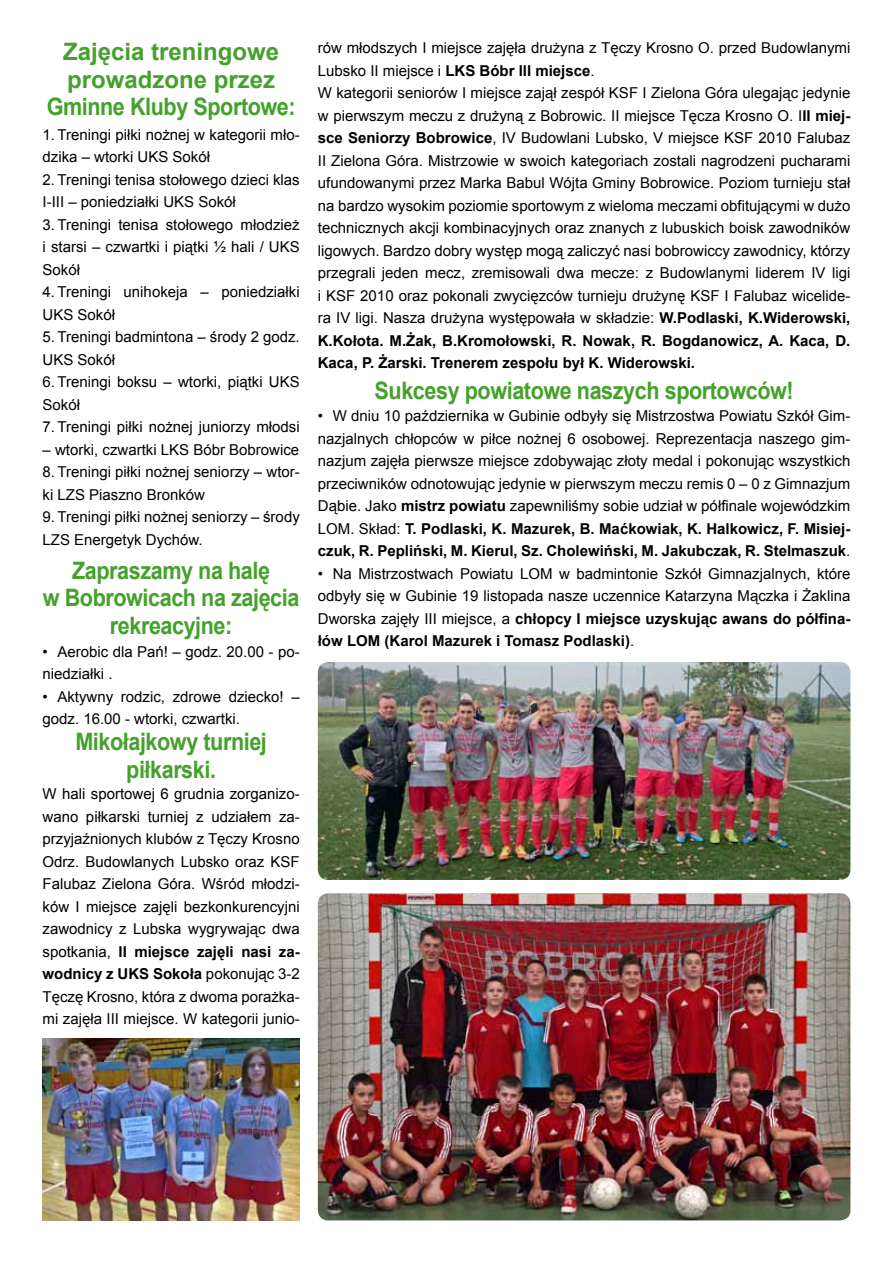
<style>
.page{position:relative;width:893px;height:1263px;background:#fff}
.page>*{position:absolute;margin:0;border:0;box-sizing:border-box;transform-origin:0 0}
.t1{font:700 24px/27.6px "Arial";letter-spacing:-.02em;color:#44a12b;text-align:center;scale:.9 1}
.t2{font:700 24px/27.6px "Arial";color:#44a12b;text-align:center}
.t3{font:15px/22.5px "Arial";color:#000}
.s1{font-weight:700}
</style>
<div class="page">
<img style="left:318px;top:662px;width:532px;height:218px">
<img style="left:318px;top:893px;width:532px;height:327px">
<img style="left:43px;top:1038px;width:257px;height:182px">
<h1 class="t2" style="left:47px;top:39px;width:250px">Zajęcia treningowe prowadzone przez<br>Gminne Kluby Sportowe:</h1>
<p class="t3" style="left:43px;top:123px;width:259px">1. Treningi piłki nożnej w kategorii mło&shy;dzika – wtorki UKS Sokół</p>
<p class="t3" style="left:43px;top:168px;width:259px">2. Treningi tenisa stołowego dzieci klas<br>I-III – poniedziałki UKS Sokół</p>
<p class="t3" style="left:43px;top:213px;width:259px;text-align:justify">3. Treningi tenisa stołowego młodzież i starsi – czwartki i piątki ½ hali / UKS Sokół</p>
<p class="t3" style="left:43px;top:281px;width:259px">4. Treningi unihokeja – poniedziałki<br>UKS Sokół</p>
<p class="t3" style="left:43px;top:326px;width:259px">5. Treningi badmintona – środy 2 godz.<br>UKS Sokół</p>
<p class="t3" style="left:43px;top:371px;width:259px">6. Treningi boksu – wtorki, piątki UKS<br>Sokół</p>
<p class="t3" style="left:43px;top:416px;width:259px">7. Treningi piłki nożnej juniorzy młodsi</p>
<p class="t3" style="left:43px;top:438px;width:258px">– wtorki, czwartki LKS Bóbr Bobrowice</p>
<p class="t3" style="left:43px;top:461px;width:259px">8. Treningi piłki nożnej seniorzy – wtor&shy;ki LZS Piaszno Bronków</p>
<p class="t3" style="left:43px;top:506px;width:259px">9. Treningi piłki nożnej seniorzy – środy<br>LZS Energetyk Dychów.</p>
<h1 class="t1" style="left:43px;top:557px;width:287px">Zapraszamy na halę<br>w Bobrowicach na zajęcia rekreacyjne:</h1>
<p class="t3" style="left:43px;top:640px;width:259px">• Aerobic dla Pań! – godz. 20.00 - po&shy;niedziałki .</p>
<p class="t3" style="left:43px;top:685px;width:259px">• Aktywny rodzic, zdrowe dziecko! – godz. 16.00 - wtorki, czwartki.</p>
<h1 class="t1" style="left:75px;top:728px;width:214px">Mikołajkowy turniej piłkarski.</h1>
<p class="t3" style="left:43px;top:783px;width:259px;text-align:justify">W hali sportowej 6 grudnia zorganizo&shy;wano piłkarski turniej z udziałem za&shy;przyjaźnionych klubów z Tęczy Krosno Odrz. Budowlanych Lubsko oraz KSF Falubaz Zielona Góra. Wśród młodzi&shy;ków I miejsce zajęli bezkonkurencyjni zawodnicy z Lubska wygrywając dwa spotkania, <span class="s1">II miejsce zajęli nasi za&shy;wodnicy z UKS Sokoła</span> pokonując 3-2<br>Tęczę Krosno, która z dwoma porażka&shy;mi zajęła III miejsce. W kategorii junio-</p>
<p class="t3" style="left:318px;top:37px;width:534px">rów młodszych I miejsce zajęła drużyna z Tęczy Krosno O. przed Budowlanymi Lubsko II miejsce i <span class="s1">LKS Bóbr III miejsce</span>.<br>W kategorii seniorów I miejsce zajął zespół KSF I Zielona Góra ulegając jedynie w pierwszym meczu z drużyną z Bobrowic. II miejsce Tęcza Krosno O. I<span class="s1">II miej&shy;sce Seniorzy Bobrowice</span>, IV Budowlani Lubsko, V miejsce KSF 2010 Falubaz II Zielona Góra. Mistrzowie w swoich kategoriach zostali nagrodzeni pucharami ufundowanymi przez Marka Babul Wójta Gminy Bobrowice. Poziom turnieju stał na bardzo wysokim poziomie sportowym z wieloma meczami obfitującymi w dużo technicznych akcji kombinacyjnych oraz znanych z lubuskich boisk zawodników ligowych. Bardzo dobry występ mogą zaliczyć nasi bobrowiccy zawodnicy, którzy przegrali jeden mecz, zremisowali dwa mecze: z Budowlanymi liderem IV ligi i KSF 2010 oraz pokonali zwycięzców turnieju drużynę KSF I Falubaz wicelide&shy;ra IV ligi. Nasza drużyna występowała w składzie: <span class="s1">W.Podlaski, K.Widerowski, K.Kołota. M.Żak, B.Kromołowski, R. Nowak, R. Bogdanowicz, A. Kaca, D.<br>Kaca, P. Żarski. Trenerem zespołu był K. Widerowski.</span></p>
<h1 class="t1" style="left:375px;top:377px;width:467px">Sukcesy powiatowe naszych sportowców!</h1>
<p class="t3" style="left:318px;top:405px;width:534px;text-align:justify">• W dniu 10 października w Gubinie odbyły się Mistrzostwa Powiatu Szkół Gim&shy;nazjalnych chłopców w piłce nożnej 6 osobowej. Reprezentacja naszego gim&shy;nazjum zajęła pierwsze miejsce zdobywając złoty medal i pokonując wszystkich przeciwników odnotowując jedynie w pierwszym meczu remis 0 – 0 z Gimnazjum Dąbie. Jako <span class="s1">mistrz powiatu</span> zapewniliśmy sobie udział w półfinale wojewódzkim LOM. Skład: <span class="s1">T. Podlaski, K. Mazurek, B. Maćkowiak, K. Halkowicz, F. Misiej&shy;czuk, R. Pepliński, M. Kierul, Sz. Cholewiński, M. Jakubczak, R. Stelmaszuk</span>.</p>
<p class="t3" style="left:318px;top:562px;width:534px;text-align:justify">• Na Mistrzostwach Powiatu LOM w badmintonie Szkół Gimnazjalnych, które odbyły się w Gubinie 19 listopada nasze uczennice Katarzyna Mączka i Żaklina Dworska zajęły III miejsce, a <span class="s1">chłopcy I miejsce uzyskując awans do półfina&shy;łów LOM (Karol Mazurek i Tomasz Podlaski)</span>.</p>
</div>
